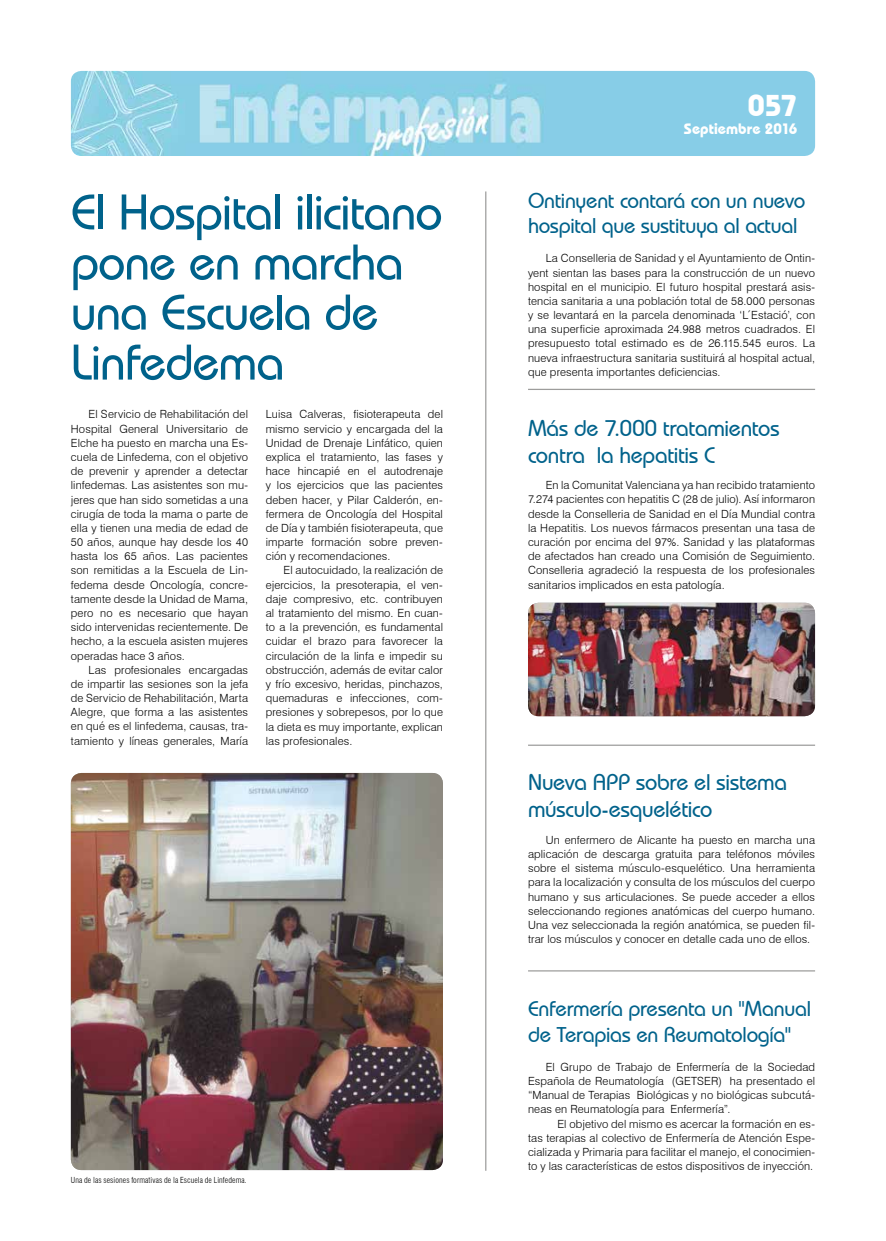
<style>
.page{position:relative;width:886px;height:1241px;background:#fff}
.page>*{position:absolute;margin:0;border:0;box-sizing:border-box;transform-origin:0 0}
.t1{font:500 50px/50px "Bauhaus IT Cby BT";letter-spacing:-.02em;color:#00628b}
.t2{font:700 30px "Bauhaus IT Cby BT";color:#fff}
.t3{font:500 22.5px/27px "Bauhaus IT Cby BT";letter-spacing:-.015em;color:#00628b}
.t4{font:500 21.25px/25.5px "Bauhaus IT Cby BT";letter-spacing:-.015em;color:#00628b}
.t5{font:700 15px "Bauhaus IT Cby BT";color:#fff}
.t6{font:300 11.25px/14.1px "Swiss 721 BT";letter-spacing:.01em;color:#000;text-align:justify}
.t7{font:300 condensed 8.12px "Swiss 721 BT";letter-spacing:.015em;color:#000}
</style>
<div class="page">
<img style="left:71px;top:71px;width:744px;height:85px">
<hr style="left:485px;top:191px;width:1px;height:979px;background:#9d9d9c">
<hr style="left:528px;top:389px;width:287px;height:1px;background:#9d9d9c">
<img style="left:71px;top:772px;width:372px;height:397px">
<hr style="left:528px;top:744px;width:287px;height:1px;background:#9d9d9c">
<img style="left:528px;top:602px;width:287px;height:114px">
<hr style="left:528px;top:970px;width:287px;height:1px;background:#9d9d9c">
<h1 class="t1" style="left:71px;top:186px;width:373px">El Hospital ilicitano pone en marcha una Escuela de<br>Linfedema</h1>
<p class="t6" style="left:71px;top:407px;width:179px;text-indent:18px">El Servicio de Rehabilitación del Hospital General Universitario de Elche ha puesto en marcha una Es&shy;cuela de Linfedema, con el objetivo de prevenir y aprender a detectar linfedemas. Las asistentes son mu&shy;jeres que han sido sometidas a una cirugía de toda la mama o parte de ella y tienen una media de edad de 50 años, aunque hay desde los 40 hasta los 65 años. Las pacientes son remitidas a la Escuela de Lin&shy;fedema desde Oncología, concre&shy;tamente desde la Unidad de Mama, pero no es necesario que hayan sido intervenidas recientemente. De hecho, a la escuela asisten mujeres operadas hace 3 años.</p>
<p class="t6" style="left:71px;top:662px;width:179px;text-indent:18px">Las profesionales encargadas de impartir las sesiones son la jefa de Servicio de Rehabilitación, Marta Alegre, que forma a las asistentes en qué es el linfedema, causas, tra&shy;tamiento y líneas generales, María</p>
<p class="t6" style="left:266px;top:407px;width:179px">Luisa Calveras, fisioterapeuta del mismo servicio y encargada del la Unidad de Drenaje Linfático, quien explica el tratamiento, las fases y hace hincapié en el autodrenaje y los ejercicios que las pacientes deben hacer, y Pilar Calderón, en&shy;fermera de Oncología del Hospital de Día y también fisioterapeuta, que imparte formación sobre preven&shy;ción y recomendaciones.</p>
<p class="t6" style="left:266px;top:563px;width:179px;text-indent:18px">El autocuidado, la realización de ejercicios, la presoterapia, el ven&shy;daje compresivo, etc. contribuyen al tratamiento del mismo. En cuan&shy;to a la prevención, es fundamental cuidar el brazo para favorecer la circulación de la linfa e impedir su obstrucción, además de evitar calor y frío excesivo, heridas, pinchazos, quemaduras e infecciones, com&shy;presiones y sobrepesos, por lo que la dieta es muy importante, explican las profesionales.</p>
<p class="t7" style="left:71px;top:1175px;width:177px">Una de las sesiones formativas de la Escuela de Linfedema.</p>
<h2 class="t2" style="left:748px;top:87px;width:51px">057</h2>
<h3 class="t5" style="left:684px;top:119px;width:115px">Septiembre 2016</h3>
<h3 class="t4" style="left:528px;top:187px;width:279px">Ontinyent contará con un nuevo hospital que sustituya al actual</h3>
<p class="t6" style="left:528px;top:251px;width:289px;text-indent:18px">La Conselleria de Sanidad y el Ayuntamiento de Ontin&shy;yent sientan las bases para la construcción de un nuevo hospital en el municipio. El futuro hospital prestará asis&shy;tencia sanitaria a una población total de 58.000 personas y se levantará en la parcela denominada ‘L´Estació’, con una superficie aproximada 24.988 metros cuadrados. El presupuesto total estimado es de 26.115.545 euros. La nueva infraestructura sanitaria sustituirá al hospital actual, que presenta importantes deficiencias.</p>
<h3 class="t3" style="left:528px;top:414px;width:253px">Más de 7.000 tratamientos contra la hepatitis C</h3>
<p class="t6" style="left:528px;top:478px;width:289px;text-indent:18px">En la Comunitat Valenciana ya han recibido tratamiento 7.274 pacientes con hepatitis C (28 de julio). Así informaron desde la Conselleria de Sanidad en el Día Mundial contra la Hepatitis. Los nuevos fármacos presentan una tasa de curación por encima del 97%. Sanidad y las plataformas de afectados han creado una Comisión de Seguimiento.<br>Conselleria agradeció la respuesta de los profesionales sanitarios implicados en esta patología.</p>
<h3 class="t3" style="left:528px;top:768px;width:261px">Nueva APP sobre el sistema músculo-esquelético</h3>
<p class="t6" style="left:528px;top:832px;width:289px;text-indent:18px">Un enfermero de Alicante ha puesto en marcha una aplicación de descarga gratuita para teléfonos móviles sobre el sistema músculo-esquelético. Una herramienta para la localización y consulta de los músculos del cuerpo humano y sus articulaciones. Se puede acceder a ellos seleccionando regiones anatómicas del cuerpo humano.<br>Una vez seleccionada la región anatómica, se pueden fil&shy;trar los músculos y conocer en detalle cada uno de ellos.</p>
<h3 class="t4" style="left:528px;top:995px;width:284px">Enfermería presenta un "Manual de Terapias en Reumatología"</h3>
<p class="t6" style="left:528px;top:1059px;width:289px;text-indent:18px">El Grupo de Trabajo de Enfermería de la Sociedad Española de Reumatología (GETSER) ha presentado el “Manual de Terapias Biológicas y no biológicas subcutá&shy;neas en Reumatología para Enfermería”.</p>
<p class="t6" style="left:528px;top:1116px;width:289px;text-indent:29px">El objetivo del mismo es acercar la formación en es&shy;tas terapias al colectivo de Enfermería de Atención Espe&shy;cializada y Primaria para facilitar el manejo, el conocimien&shy;to y las características de estos dispositivos de inyección.</p>
</div>
